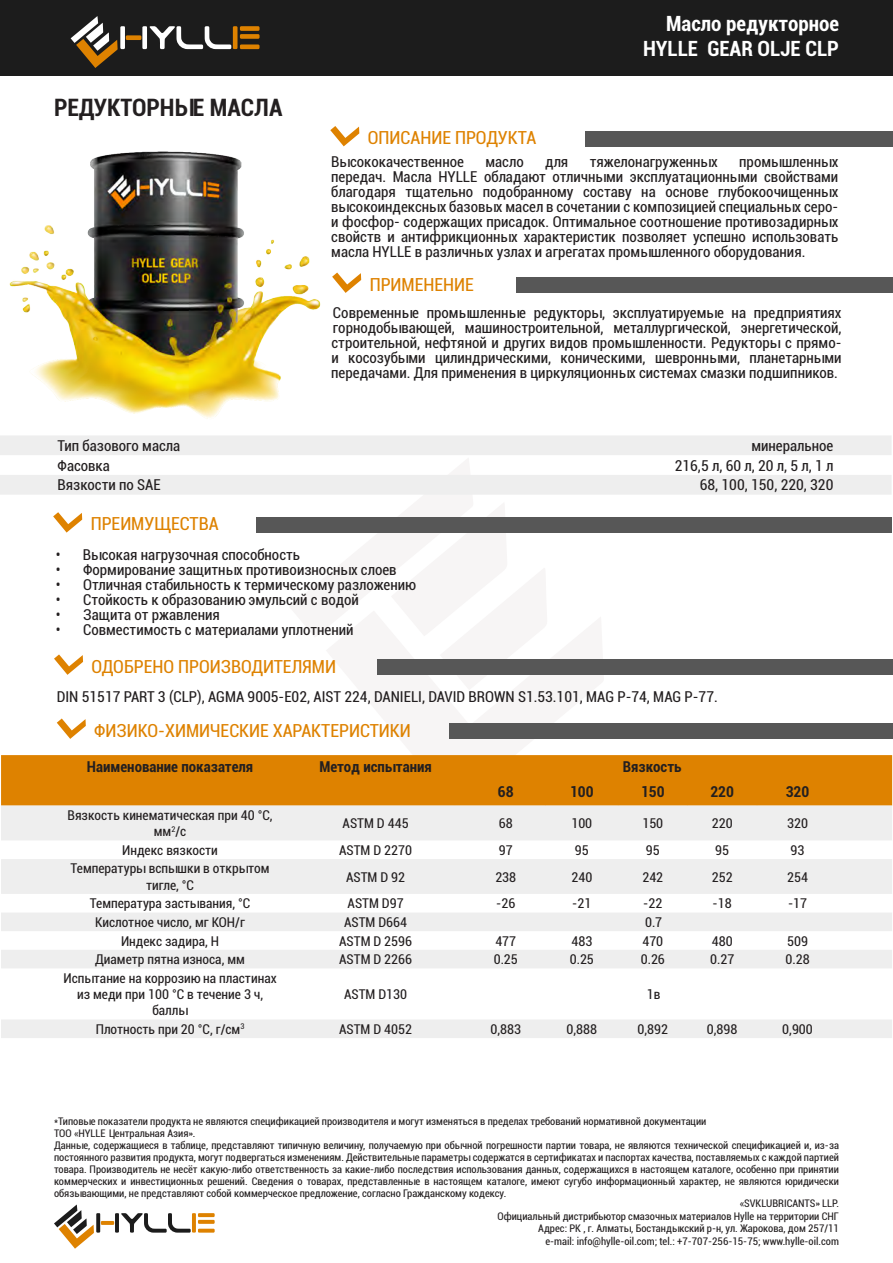
<style>
.page{position:relative;width:893px;height:1263px;background:#fff}
.page>*{position:absolute;margin:0;border:0;box-sizing:border-box;transform-origin:0 0}
.t1{font:700 condensed 24px "Roboto";color:#231f20}
.t2{font:700 condensed 21px "Roboto";color:#fff}
.t3{font:condensed 18px "Roboto";color:#de8200}
.t4{font:condensed 15px/15px "Roboto";color:#231f20;text-align:justify}
.t5{font:700 condensed 15px "Roboto";color:#231f20}
.t6{font:condensed 13.5px/16.2px "Roboto";color:#231f20;text-align:center}
.t7{font:condensed 10.5px/12px "Roboto";color:#231f20;text-align:right}
</style>
<div class="page">
<div style="left:0;top:0;width:893px;height:76px;background:#1c1c1c"></div>
<svg style="left:71px;top:16px;width:189px;height:52px"></svg>
<svg style="left:54px;top:1204px;width:161px;height:45px"></svg>
<div style="left:585px;top:131px;width:307px;height:15px;background:#575757"></div>
<svg style="left:330px;top:126px;width:29px;height:20px"></svg>
<div style="left:517px;top:277px;width:376px;height:16px;background:#575757"></div>
<svg style="left:332px;top:273px;width:29px;height:20px"></svg>
<svg style="left:0;top:436px;width:892px;height:59px;fill:#eee"></svg>
<div style="left:377px;top:659px;width:516px;height:16px;background:#575757"></div>
<svg style="left:54px;top:654px;width:29px;height:21px"></svg>
<div style="left:449px;top:723px;width:444px;height:16px;background:#575757"></div>
<svg style="left:57px;top:718px;width:29px;height:21px"></svg>
<div style="left:1px;top:755px;width:891px;height:51px;background:#de8200"></div>
<svg style="left:1px;top:806px;width:891px;height:232px;fill:#eee"></svg>
<img style="left:9px;top:151px;width:312px;height:268px">
<div style="left:256px;top:517px;width:636px;height:16px;background:#575757"></div>
<svg style="left:53px;top:512px;width:29px;height:21px"></svg>
<p class="t1" style="left:54px;top:91px;width:230px">РЕДУКТОРНЫЕ МАСЛА</p>
<p class="t2" style="left:666px;top:9px;width:174px">Масло редукторное</p>
<p class="t2" style="left:643px;top:34px;width:197px">HYLLE GEAR OLJE CLP</p>
<p class="t3" style="left:368px;top:125px;width:170px">ОПИСАНИЕ ПРОДУКТА</p>
<p class="t4" style="left:331px;top:154px;width:134px">Высококачественное</p>
<p class="t4" style="left:485px;top:154px;width:40px">масло</p>
<p class="t4" style="left:545px;top:154px;width:25px">для</p>
<p class="t4" style="left:590px;top:154px;width:129px">тяжелонагруженных</p>
<p class="t4" style="left:331px;top:154px;width:509px;text-indent:408px">промышленных передач. Масла HYLLE обладают отличными эксплуатационными свойствами благодаря тщательно подобранному составу на основе глубокоочищенных высокоиндексных базовых масел в сочетании с композицией специальных серо&shy;и фосфор- содержащих присадок. Оптимальное соотношение противозадирных свойств и антифрикционных характеристик позволяет успешно использовать масла HYLLE в различных узлах и агрегатах промышленного оборудования.</p>
<p class="t3" style="left:370px;top:272px;width:106px">ПРИМЕНЕНИЕ</p>
<p class="t4" style="left:331px;top:305px;width:512px">Современные промышленные редукторы, эксплуатируемые на предприятиях горнодобывающей, машиностроительной, металлургической, энергетической, строительной, нефтяной и других видов промышленности. Редукторы с прямо&shy;и косозубыми цилиндрическими, коническими, шевронными, планетарными передачами. Для применения в циркуляционных системах смазки подшипников.</p>
<p class="t4" style="left:58px;top:438px;width:124px">Тип базового масла</p>
<p class="t4" style="left:751px;top:438px;width:83px">минеральное</p>
<p class="t4" style="left:58px;top:457px;width:54px">Фасовка</p>
<p class="t4" style="left:675px;top:457px;width:160px">216,5 л, 60 л, 20 л, 5 л, 1 л</p>
<p class="t4" style="left:58px;top:477px;width:105px">Вязкости по SAE</p>
<p class="t4" style="left:700px;top:477px;width:135px">68, 100, 150, 220, 320</p>
<p class="t3" style="left:91px;top:511px;width:129px">ПРЕИМУЩЕСТВА</p>
<p class="t4" style="left:56px;top:547px;width:246px">• Высокая нагрузочная способность</p>
<p class="t4" style="left:56px;top:562px;width:342px">• ●Формирование защитных противоизносных слоев</p>
<p class="t4" style="left:56px;top:577px;width:361px">• ●Отличная стабильность к термическому разложению</p>
<p class="t4" style="left:56px;top:592px;width:304px">• ●Стойкость к образованию эмульсий с водой</p>
<p class="t4" style="left:56px;top:607px;width:165px">• ●Защита от ржавления</p>
<p class="t4" style="left:56px;top:622px;width:299px">• ●Совместимость с материалами уплотнений</p>
<p class="t3" style="left:92px;top:654px;width:246px">ОДОБРЕНО ПРОИЗВОДИТЕЛЯМИ</p>
<p class="t4" style="left:57px;top:689px;width:662px">DIN 51517 PART 3 (CLP), AGMA 9005-E02, AIST 224, DANIELI, DAVID BROWN S1.53.101, MAG P-74, MAG P-77.</p>
<p class="t3" style="left:94px;top:718px;width:318px">ФИЗИКО-ХИМИЧЕСКИЕ ХАРАКТЕРИСТИКИ</p>
<p class="t5" style="left:87px;top:756px;width:168px">Наименование показателя</p>
<p class="t5" style="left:319px;top:756px;width:114px">Метод испытания</p>
<p class="t5" style="left:623px;top:756px;width:60px">Вязкость</p>
<p class="t5" style="left:498px;top:781px;width:17px">68</p>
<p class="t5" style="left:570px;top:781px;width:25px">100</p>
<p class="t5" style="left:641px;top:781px;width:25px">150</p>
<p class="t5" style="left:710px;top:781px;width:25px">220</p>
<p class="t5" style="left:786px;top:781px;width:25px">320</p>
<p class="t6" style="left:68px;top:807px;width:207px">Вязкость кинематическая при 40 °С, мм<sup>2</sup>/с</p>
<p class="t6" style="left:343px;top:815px;width:68px">ASTM D 445</p>
<p class="t6" style="left:499px;top:815px;width:15px">68</p>
<p class="t6" style="left:571px;top:815px;width:22px">100</p>
<p class="t6" style="left:642px;top:815px;width:22px">150</p>
<p class="t6" style="left:712px;top:815px;width:22px">220</p>
<p class="t6" style="left:787px;top:815px;width:22px">320</p>
<p class="t6" style="left:122px;top:841px;width:97px">Индекс вязкости</p>
<p class="t6" style="left:339px;top:841px;width:75px">ASTM D 2270</p>
<p class="t6" style="left:499px;top:841px;width:15px">97</p>
<p class="t6" style="left:575px;top:841px;width:15px">95</p>
<p class="t6" style="left:646px;top:841px;width:15px">95</p>
<p class="t6" style="left:715px;top:841px;width:15px">95</p>
<p class="t6" style="left:791px;top:841px;width:15px">93</p>
<p class="t6" style="left:71px;top:860px;width:200px">Температуры вспышки в открытом тигле, °С</p>
<p class="t6" style="left:346px;top:868px;width:61px">ASTM D 92</p>
<p class="t6" style="left:495px;top:868px;width:22px">238</p>
<p class="t6" style="left:571px;top:868px;width:22px">240</p>
<p class="t6" style="left:642px;top:868px;width:22px">242</p>
<p class="t6" style="left:712px;top:868px;width:22px">252</p>
<p class="t6" style="left:787px;top:868px;width:22px">254</p>
<p class="t6" style="left:90px;top:895px;width:162px">Температура застывания, °С</p>
<p class="t6" style="left:348px;top:895px;width:58px">ASTM D97</p>
<p class="t6" style="left:496px;top:895px;width:21px">-26</p>
<p class="t6" style="left:572px;top:895px;width:21px">-21</p>
<p class="t6" style="left:643px;top:895px;width:21px">-22</p>
<p class="t6" style="left:713px;top:895px;width:21px">-18</p>
<p class="t6" style="left:788px;top:895px;width:21px">-17</p>
<p class="t6" style="left:95px;top:913px;width:151px">Кислотное число, мг KOH/г</p>
<p class="t6" style="left:344px;top:913px;width:65px">ASTM D664</p>
<p class="t6" style="left:645px;top:913px;width:19px">0.7</p>
<p class="t6" style="left:121px;top:932px;width:100px">Индекс задира, Н</p>
<p class="t6" style="left:339px;top:932px;width:75px">ASTM D 2596</p>
<p class="t6" style="left:495px;top:932px;width:22px">477</p>
<p class="t6" style="left:571px;top:932px;width:22px">483</p>
<p class="t6" style="left:642px;top:932px;width:22px">470</p>
<p class="t6" style="left:712px;top:932px;width:22px">480</p>
<p class="t6" style="left:787px;top:932px;width:22px">509</p>
<p class="t6" style="left:95px;top:951px;width:151px">Диаметр пятна износа, мм</p>
<p class="t6" style="left:339px;top:951px;width:75px">ASTM D 2266</p>
<p class="t6" style="left:494px;top:951px;width:26px">0.25</p>
<p class="t6" style="left:570px;top:951px;width:26px">0.25</p>
<p class="t6" style="left:641px;top:951px;width:26px">0.26</p>
<p class="t6" style="left:710px;top:951px;width:26px">0.27</p>
<p class="t6" style="left:785px;top:951px;width:26px">0.28</p>
<p class="t6" style="left:64px;top:969px;width:215px">Испытание на коррозию на пластинах из меди при 100 °С в течение 3 ч, баллы</p>
<p class="t6" style="left:344px;top:986px;width:65px">ASTM D130</p>
<p class="t6" style="left:647px;top:986px;width:15px">1в</p>
<p class="t6" style="left:96px;top:1020px;width:150px">Плотность при 20 °С, г/см<sup>3</sup></p>
<p class="t6" style="left:339px;top:1020px;width:75px">ASTM D 4052</p>
<p class="t6" style="left:490px;top:1020px;width:32px">0,883</p>
<p class="t6" style="left:566px;top:1020px;width:32px">0,888</p>
<p class="t6" style="left:637px;top:1020px;width:32px">0,892</p>
<p class="t6" style="left:707px;top:1020px;width:32px">0,898</p>
<p class="t6" style="left:782px;top:1020px;width:32px">0,900</p>
<p class="t7" style="left:54px;top:1115px;width:786px;text-align:left">*Типовые показатели продукта не являются спецификацией производителя и могут изменяться в пределах требований нормативной документации<br>ТОО «HYLLE Центральная Азия».<br>Данные, содержащиеся в таблице, представляют типичную величину, получаемую при обычной погрешности партии товара, не являются технической спецификацией и, из-за постоянного развития продукта, могут подвергаться изменениям. Действительные параметры содержатся в сертификатах и паспортах качества, поставляемых с каждой партией товара. Производитель не несёт какую-либо ответственность за какие-либо последствия использования данных, содержащихся в настоящем каталоге, особенно при принятии коммерческих и инвестиционных решений. Сведения о товарах, представленные в настоящем каталоге, имеют сугубо информационный характер, не являются юридически обязывающими, не представляют собой коммерческое предложение, согласно Гражданскому кодексу.</p>
<p class="t7" style="left:497px;top:1197px;width:343px;line-height:12.6px">«SVKLUBRICANTS» LLP.<br>Официальный дистрибьютор смазочных материалов Hylle на территории СНГ Адрес: РК , г. Алматы, Бостандыкский р-н, ул. Жарокова, дом 257/11<br>e-mail: info@hylle-oil.com; tel.: +7-707-256-15-75; www.hylle-oil.com</p>
</div>
